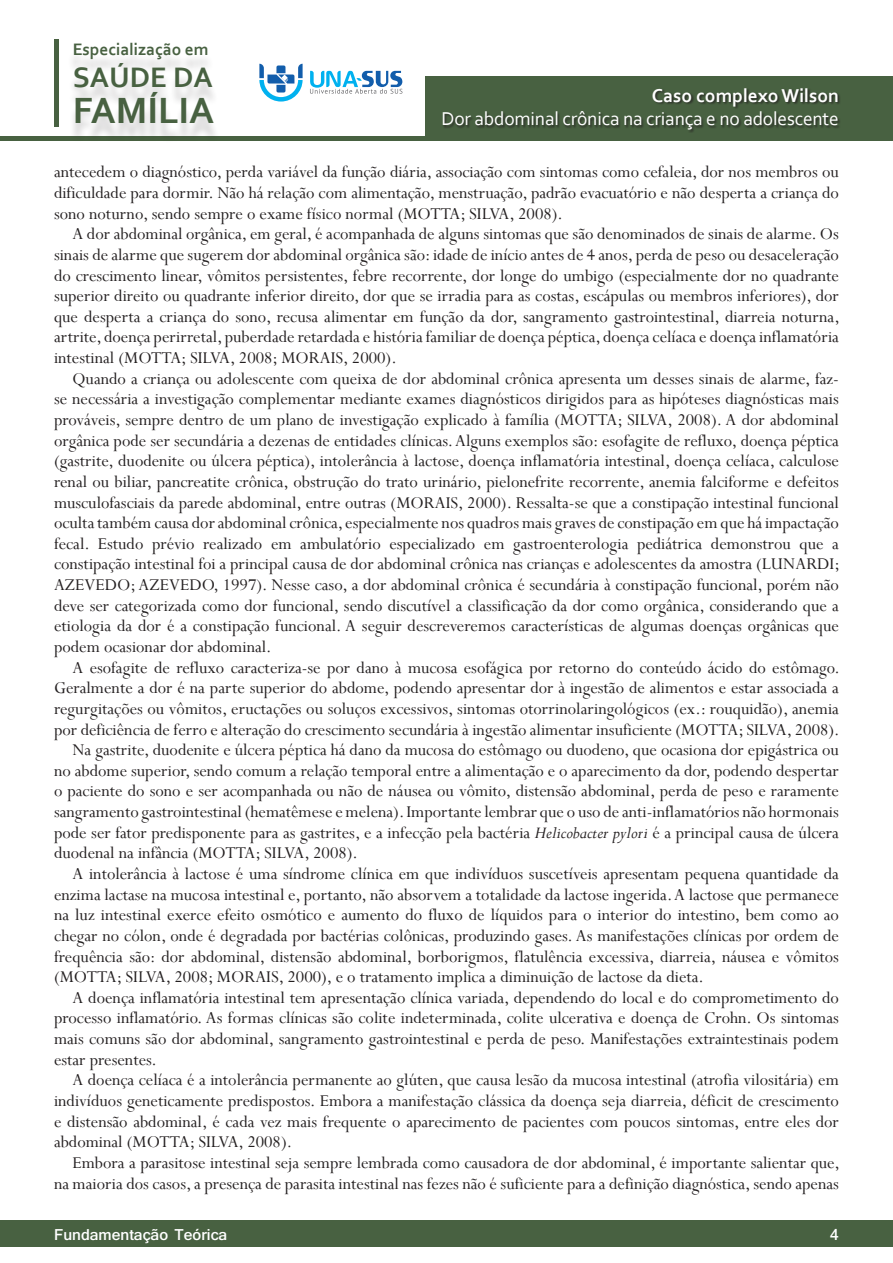
<style>
.page{position:relative;width:893px;height:1263px;background:#fff}
.page>*{position:absolute;margin:0;border:0;box-sizing:border-box;transform-origin:0 0}
.t1{font:700 38.25px "Corbel";color:#486141}
.t2{font:700 29.55px "Corbel";color:#486141}
.t3{font:19.5px "Corbel";letter-spacing:-.01em;color:#fff}
.t4{font:700 19.5px "Corbel";color:#fff}
.Paragrafo_basico{font:18.3px/20.7px "Perpetua";color:#231f20;text-align:justify}
.t5{font:700 17.4px "Corbel";color:#486141}
.t6{font:700 16.5px "Shruti";color:#fff}
.s1{font-style:italic}
</style>
<div class="page">
<div style="left:0;top:1220px;width:893px;height:27px;background:#486141"></div>
<hr style="left:0;top:136px;width:893px;height:4px;background:#486141">
<div style="left:425px;top:77px;width:468px;height:63px;background:#486141"></div>
<div style="left:54px;top:39px;width:5px;height:87px;background:#486141"></div>
<div style="left:67px;top:49px;width:153px;height:94px;background:#231f20;opacity:.2"></div>
<div style="left:442px;top:88px;width:399px;height:45px;background:#231f20;opacity:.75"></div>
<svg style="left:259px;top:64px;width:44px;height:38px"></svg>
<svg style="left:310px;top:71px;width:92px;height:23px"></svg>
<p class="t5" style="left:73px;top:38px;width:137px">Especialização em</p>
<h2 class="t2" style="left:73px;top:58px;width:142px">SAÚDE DA</h2>
<h1 class="t1" style="left:73px;top:87px;width:143px">FAMÍLIA</h1>
<p class="t4" style="left:652px;top:84px;width:189px">Caso complexo Wilson</p>
<p class="t3" style="left:441px;top:107px;width:399px">Dor abdominal crônica na criança e no adolescente</p>
<p class="Paragrafo_basico" style="left:54px;top:161px;width:786px">antecedem o diagnóstico, perda variável da função diária, associação com sintomas como cefaleia, dor nos membros ou dificuldade para dormir. Não há relação com alimentação, menstruação, padrão evacuatório e não desperta a criança do sono noturno, sendo sempre o exame físico normal (MOTTA; SILVA, 2008).</p>
<p class="Paragrafo_basico" style="left:54px;top:223px;width:787px;text-indent:18px">A dor abdominal orgânica, em geral, é acompanhada de alguns sintomas que são denominados de sinais de alarme. Os sinais de alarme que sugerem dor abdominal orgânica são: idade de início antes de 4 anos, perda de peso ou desaceleração do crescimento linear, vômitos persistentes, febre recorrente, dor longe do umbigo (especialmente dor no quadrante superior direito ou quadrante inferior direito, dor que se irradia para as costas, escápulas ou membros inferiores), dor que desperta a criança do sono, recusa alimentar em função da dor, sangramento gastrointestinal, diarreia noturna, artrite, doença perirretal, puberdade retardada e história familiar de doença péptica, doença celíaca e doença inflamatória intestinal (MOTTA; SILVA, 2008; MORAIS, 2000).</p>
<p class="Paragrafo_basico" style="left:54px;top:368px;width:787px;text-indent:18px">Quando a criança ou adolescente com queixa de dor abdominal crônica apresenta um desses sinais de alarme, faz&shy;se necessária a investigação complementar mediante exames diagnósticos dirigidos para as hipóteses diagnósticas mais prováveis, sempre dentro de um plano de investigação explicado à família (MOTTA; SILVA, 2008). A dor abdominal orgânica pode ser secundária a dezenas de entidades clínicas. Alguns exemplos são: esofagite de refluxo, doença péptica (gastrite, duodenite ou úlcera péptica), intolerância à lactose, doença inflamatória intestinal, doença celíaca, calculose renal ou biliar, pancreatite crônica, obstrução do trato urinário, pielonefrite recorrente, anemia falciforme e defeitos musculofasciais da parede abdominal, entre outras (MORAIS, 2000). Ressalta-se que a constipação intestinal funcional oculta também causa dor abdominal crônica, especialmente nos quadros mais graves de constipação em que há impactação fecal. Estudo prévio realizado em ambulatório especializado em gastroenterologia pediátrica demonstrou que a constipação intestinal foi a principal causa de dor abdominal crônica nas crianças e adolescentes da amostra (LUNARDI; AZEVEDO; AZEVEDO, 1997). Nesse caso, a dor abdominal crônica é secundária à constipação funcional, porém não deve ser categorizada como dor funcional, sendo discutível a classificação da dor como orgânica, considerando que a etiologia da dor é a constipação funcional. A seguir descreveremos características de algumas doenças orgânicas que podem ocasionar dor abdominal.</p>
<p class="Paragrafo_basico" style="left:54px;top:657px;width:787px;text-indent:18px">A esofagite de refluxo caracteriza-se por dano à mucosa esofágica por retorno do conteúdo ácido do estômago.<br>Geralmente a dor é na parte superior do abdome, podendo apresentar dor à ingestão de alimentos e estar associada a regurgitações ou vômitos, eructações ou soluços excessivos, sintomas otorrinolaringológicos (ex.: rouquidão), anemia por deficiência de ferro e alteração do crescimento secundária à ingestão alimentar insuficiente (MOTTA; SILVA, 2008).</p>
<p class="Paragrafo_basico" style="left:54px;top:739px;width:786px;text-indent:18px">Na gastrite, duodenite e úlcera péptica há dano da mucosa do estômago ou duodeno, que ocasiona dor epigástrica ou no abdome superior, sendo comum a relação temporal entre a alimentação e o aparecimento da dor, podendo despertar o paciente do sono e ser acompanhada ou não de náusea ou vômito, distensão abdominal, perda de peso e raramente sangramento gastrointestinal (hematêmese e melena). Importante lembrar que o uso de anti-inflamatórios não hormonais pode ser fator predisponente para as gastrites, e a infecção pela bactéria <span class="s1">Helicobacter pylori</span> é a principal causa de úlcera duodenal na infância (MOTTA; SILVA, 2008).</p>
<p class="Paragrafo_basico" style="left:54px;top:863px;width:786px;text-indent:18px">A intolerância à lactose é uma síndrome clínica em que indivíduos suscetíveis apresentam pequena quantidade da enzima lactase na mucosa intestinal e, portanto, não absorvem a totalidade da lactose ingerida. A lactose que permanece na luz intestinal exerce efeito osmótico e aumento do fluxo de líquidos para o interior do intestino, bem como ao chegar no cólon, onde é degradada por bactérias colônicas, produzindo gases. As manifestações clínicas por ordem de frequência são: dor abdominal, distensão abdominal, borborigmos, flatulência excessiva, diarreia, náusea e vômitos (MOTTA; SILVA, 2008; MORAIS, 2000), e o tratamento implica a diminuição de lactose da dieta.</p>
<p class="Paragrafo_basico" style="left:54px;top:987px;width:786px;text-indent:18px">A doença inflamatória intestinal tem apresentação clínica variada, dependendo do local e do comprometimento do processo inflamatório. As formas clínicas são colite indeterminada, colite ulcerativa e doença de Crohn. Os sintomas mais comuns são dor abdominal, sangramento gastrointestinal e perda de peso. Manifestações extraintestinais podem estar presentes.</p>
<p class="Paragrafo_basico" style="left:54px;top:1069px;width:786px;text-indent:18px">A doença celíaca é a intolerância permanente ao glúten, que causa lesão da mucosa intestinal (atrofia vilositária) em indivíduos geneticamente predispostos. Embora a manifestação clássica da doença seja diarreia, déficit de crescimento e distensão abdominal, é cada vez mais frequente o aparecimento de pacientes com poucos sintomas, entre eles dor abdominal (MOTTA; SILVA, 2008).</p>
<p class="Paragrafo_basico" style="left:54px;top:1152px;width:787px;text-align:right">Embora a parasitose intestinal seja sempre lembrada como causadora de dor abdominal, é importante salientar que, na maioria dos casos, a presença de parasita intestinal nas fezes não é suficiente para a definição diagnóstica, sendo apenas</p>
<p class="t6" style="left:54px;top:1225px;width:175px">Fundamentação Teórica</p>
<p class="t6" style="left:830px;top:1225px;width:10px">4</p>
</div>
